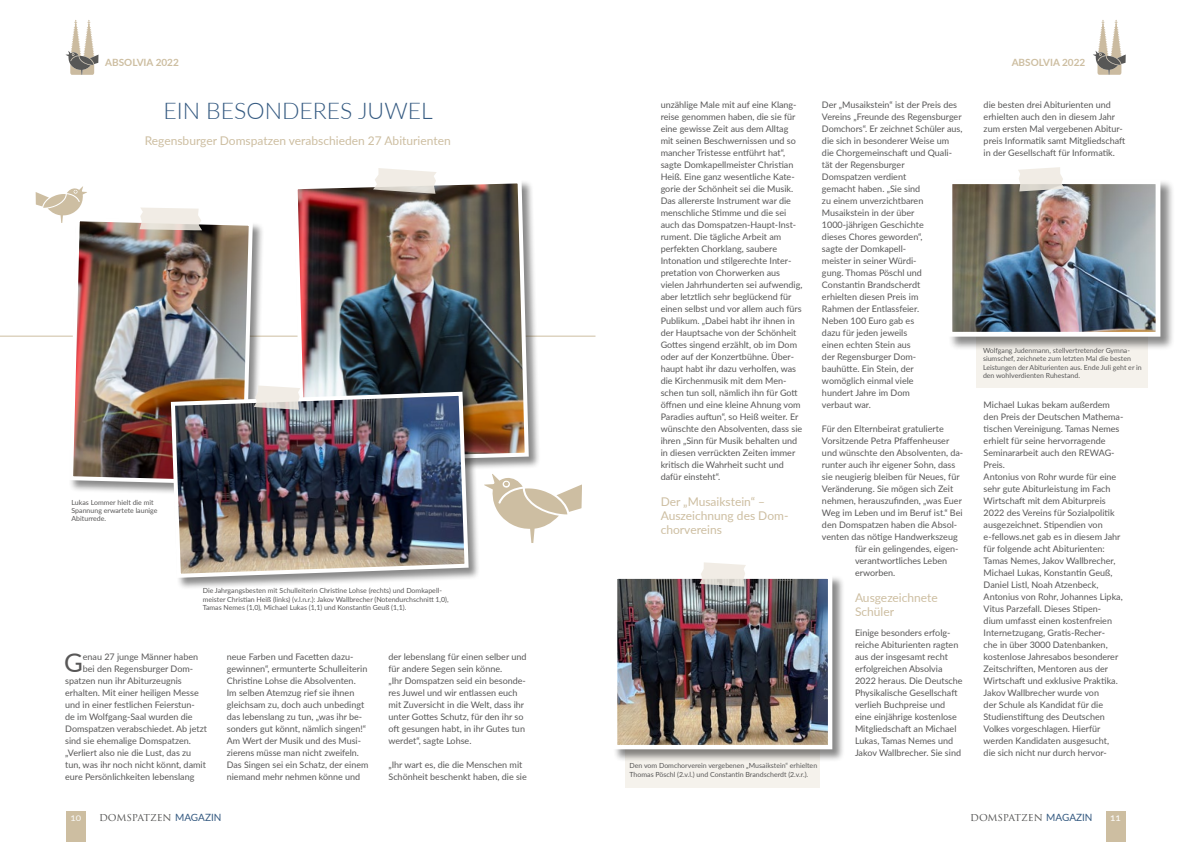
<style>
.page{position:relative;width:1191px;height:842px;background:#fff}
.page>*{position:absolute;margin:0;border:0;box-sizing:border-box;transform-origin:0 0}
.t1{font:25.7px "Lato";color:#585757}
.t2{font:300 23px "Lato";color:#355a81}
.t3{font:12px/14px "Lato";color:#cdbea1}
.t4{font:10.9px "Trajan Pro 3";letter-spacing:-.015em;color:#575756}
.t5{font:700 10px "Lato";color:#cdbea1}
.t6{font:10px "Lato";color:#f9f9f8}
.t7{font:10px "Lato";color:#fff}
.t8{font:9px/12px "Lato";color:#585757}
.t9{font:7px/8.4px "Lato";color:#585757}
.s1{font-family:"Lato";font-size:10px;color:#355a81}
</style>
<div class="page">
<div style="left:66px;top:811px;width:20px;height:31px;background:#cdbea1"></div>
<div style="left:1105px;top:811px;width:20px;height:31px;background:#cdbea1"></div>
<svg style="left:66px;top:20px;width:32px;height:55px"></svg>
<svg style="left:1093px;top:20px;width:32px;height:55px"></svg>
<hr style="left:0;top:336px;width:595px;height:1px;background:#cdbea1">
<div style="left:976px;top:311px;width:172px;height:77px;background:#f5f2ec"></div>
<div style="left:625px;top:721px;width:194px;height:66px;background:#f5f2ec"></div>
<div style="left:293px;top:179px;width:248px;height:296px;background:#000;opacity:.46"></div>
<img style="left:291px;top:179px;width:240px;height:286px">
<div style="left:69px;top:217px;width:196px;height:280px;background:#000;opacity:.46"></div>
<img style="left:67px;top:217px;width:188px;height:270px">
<div style="left:170px;top:392px;width:310px;height:198px;background:#000;opacity:.46"></div>
<img style="left:169px;top:390px;width:302px;height:190px">
<div style="left:613px;top:574px;width:232px;height:188px;background:#000;opacity:.46"></div>
<img style="left:618px;top:579px;width:209px;height:165px">
<div style="left:613px;top:574px;width:219px;height:175px;border:4px solid #fff"></div>
<div style="left:947px;top:179px;width:228px;height:172px;background:#000;opacity:.46"></div>
<img style="left:953px;top:185px;width:201px;height:146px">
<div style="left:947px;top:179px;width:213px;height:158px;border:5px solid #fff"></div>
<svg style="left:484px;top:474px;width:98px;height:69px"></svg>
<svg style="left:35px;top:186px;width:52px;height:37px"></svg>
<svg style="left:140px;top:208px;width:62px;height:22px"></svg>
<svg style="left:373px;top:168px;width:64px;height:26px;background:#ddd8d2"></svg>
<svg style="left:254px;top:385px;width:46px;height:25px"></svg>
<svg style="left:699px;top:562px;width:47px;height:25px"></svg>
<svg style="left:1018px;top:167px;width:46px;height:24px"></svg>
<p class="t5" style="left:105px;top:55px;width:75px">ABSOLVIA 2022</p>
<p class="t5" style="left:1011px;top:55px;width:75px">ABSOLVIA 2022</p>
<h2 class="t2" style="left:163px;top:95px;width:271px">EIN BESONDERES JUWEL</h2>
<h3 class="t3" style="left:145px;top:133px;width:307px">Regensburger Domspatzen verabschieden 27 Abiturienten</h3>
<p class="t9" style="left:72px;top:497px;width:87px">Lukas Lommer hielt die mit<br>Spannung erwartete launige<br>Abiturrede.</p>
<p class="t9" style="left:203px;top:586px;width:247px">Die Jahrgangsbesten mit Schulleiterin Christine Lohse (rechts) und Domkapell&shy;meister Christian Heiß (links) (v.l.n.r.): Jakov Wallbrecher (Notendurchschnitt 1,0),<br>Tamas Nemes (1,0), Michael Lukas (1,1) und Konstantin Geuß (1,1).</p>
<h1 class="t1" style="left:64px;top:644px;width:20px">G</h1>
<p class="t8" style="left:83px;top:650px;width:117px">enau 27 junge Männer haben</p>
<p class="t8" style="left:83px;top:662px;width:112px">bei den Regensburger Dom-</p>
<p class="t8" style="left:65px;top:674px;width:118px">spatzen nun ihr Abiturzeugnis</p>
<p class="t8" style="left:65px;top:686px;width:135px">erhalten. Mit einer heiligen Messe</p>
<p class="t8" style="left:65px;top:698px;width:131px">und in einer festlichen Feierstun-</p>
<p class="t8" style="left:65px;top:710px;width:129px">de im Wolfgang-Saal wurden die</p>
<p class="t8" style="left:65px;top:722px;width:143px">Domspatzen verabschiedet. Ab jetzt</p>
<p class="t8" style="left:65px;top:734px;width:127px">sind sie ehemalige Domspatzen.</p>
<p class="t8" style="left:65px;top:746px;width:128px">„Verliert also nie die Lust, das zu</p>
<p class="t8" style="left:65px;top:758px;width:142px">tun, was ihr noch nicht könnt, damit</p>
<p class="t8" style="left:65px;top:770px;width:131px">eure Persönlichkeiten lebenslang</p>
<p class="t8" style="left:227px;top:650px;width:143px">neue Farben und Facetten dazu&shy;gewinnen“, ermunterte Schulleiterin Christine Lohse die Absolventen.<br>Im selben Atemzug rief sie ihnen gleichsam zu, doch auch unbedingt das lebenslang zu tun, „was ihr be&shy;sonders gut könnt, nämlich singen!“ Am Wert der Musik und des Musi&shy;zierens müsse man nicht zweifeln.<br>Das Singen sei ein Schatz, der einem niemand mehr nehmen könne und</p>
<p class="t8" style="left:388px;top:650px;width:139px">der lebenslang für einen selber und für andere Segen sein könne.<br>„Ihr Domspatzen seid ein besonde&shy;res Juwel und wir entlassen euch mit Zuversicht in die Welt, dass ihr unter Gottes Schutz, für den ihr so oft gesungen habt, in ihr Gutes tun werdet“, sagte Lohse.</p>
<p class="t8" style="left:388px;top:758px;width:140px">„Ihr wart es, die die Menschen mit<br>Schönheit beschenkt haben, die sie</p>
<p class="t8" style="left:660px;top:98px;width:143px">unzählige Male mit auf eine Klang&shy;reise genommen haben, die sie für eine gewisse Zeit aus dem Alltag mit seinen Beschwernissen und so mancher Tristesse entführt hat“, sagte Domkapellmeister Christian Heiß. Eine ganz wesentliche Kate&shy;gorie der Schönheit sei die Musik.<br>Das allererste Instrument war die menschliche Stimme und die sei auch das Domspatzen-Haupt-Inst&shy;rument. Die tägliche Arbeit am perfekten Chorklang, saubere Intonation und stilgerechte Inter&shy;pretation von Chorwerken aus vielen Jahrhunderten sei aufwendig, aber letztlich sehr beglückend für einen selbst und vor allem auch fürs Publikum. „Dabei habt ihr ihnen in der Hauptsache von der Schönheit Gottes singend erzählt, ob im Dom oder auf der Konzertbühne. Über&shy;haupt habt ihr dazu verholfen, was die Kirchenmusik mit dem Men&shy;schen tun soll, nämlich ihn für Gott öffnen und eine kleine Ahnung vom Paradies auftun“, so Heiß weiter. Er wünschte den Absolventen, dass sie ihren „Sinn für Musik behalten und in diesen verrückten Zeiten immer kritisch die Wahrheit sucht und dafür einsteht“.</p>
<h3 class="t3" style="left:660px;top:494px;width:129px">Der „Musaikstein“ –<br>Auszeichnung des Dom&shy;chorvereins</h3>
<p class="t8" style="left:822px;top:98px;width:142px">Der „Musaikstein“ ist der Preis des<br>Vereins „Freunde des Regensburger<br>Domchors“. Er zeichnet Schüler aus, die sich in besonderer Weise um die Chorgemeinschaft und Quali&shy;tät der Regensburger<br>Domspatzen verdient<br>gemacht haben. „Sie sind<br>zu einem unverzichtbaren<br>Musaikstein in der über<br>1000-jährigen Geschichte<br>dieses Chores geworden“,<br>sagte der Domkapell-<br>meister in seiner Würdi-<br>gung. Thomas Pöschl und<br>Constantin Brandscherdt<br>erhielten diesen Preis im<br>Rahmen der Entlassfeier.<br>Neben 100 Euro gab es<br>dazu für jeden jeweils<br>einen echten Stein aus<br>der Regensburger Dom-<br>bauhütte. Ein Stein, der<br>womöglich einmal viele<br>hundert Jahre im Dom<br>verbaut war.</p>
<p class="t8" style="left:822px;top:422px;width:123px">Für den Elternbeirat gratulierte</p>
<p class="t8" style="left:822px;top:434px;width:129px">Vorsitzende Petra Pfaffenheuser</p>
<p class="t8" style="left:822px;top:446px;width:143px">und wünschte den Absolventen, da-</p>
<p class="t8" style="left:822px;top:458px;width:135px">runter auch ihr eigener Sohn, dass</p>
<p class="t8" style="left:822px;top:470px;width:139px">sie neugierig bleiben für Neues, für</p>
<p class="t8" style="left:822px;top:482px;width:133px">Veränderung. Sie mögen sich Zeit</p>
<p class="t8" style="left:822px;top:494px;width:141px">nehmen, herauszufinden, „was Euer</p>
<p class="t8" style="left:822px;top:506px;width:142px">Weg im Leben und im Beruf ist.“ Bei</p>
<p class="t8" style="left:822px;top:518px;width:137px">den Domspatzen haben die Absol-</p>
<p class="t8" style="left:822px;top:530px;width:137px">venten das nötige Handwerkszeug</p>
<p class="t8" style="left:855px;top:542px;width:105px">für ein gelingendes, eigen-</p>
<p class="t8" style="left:855px;top:554px;width:94px">verantwortliches Leben</p>
<p class="t8" style="left:855px;top:566px;width:42px">erworben.</p>
<h3 class="t3" style="left:855px;top:590px;width:84px">Ausgezeichnete<br>Schüler</h3>
<p class="t8" style="left:855px;top:626px;width:109px">Einige besonders erfolg&shy;reiche Abiturienten ragten aus der insgesamt recht erfolgreichen Absolvia<br>2022 heraus. Die Deutsche<br>Physikalische Gesellschaft verlieh Buchpreise und eine einjährige kostenlose<br>Mitgliedschaft an Michael<br>Lukas, Tamas Nemes und<br>Jakov Wallbrecher. Sie sind</p>
<p class="t9" style="left:629px;top:761px;width:189px">Den vom Domchorverein vergebenen „Musaikstein“ erhielten<br>Thomas Pöschl (2.v.l.) und Constantin Brandscherdt (2.v.r.).</p>
<p class="t8" style="left:983px;top:98px;width:143px">die besten drei Abiturienten und erhielten auch den in diesem Jahr zum ersten Mal vergebenen Abitur&shy;preis Informatik samt Mitgliedschaft in der Gesellschaft für Informatik.</p>
<p class="t9" style="left:983px;top:346px;width:160px">Wolfgang Judenmann, stellvertretender Gymna&shy;siumschef, zeichnete zum letzten Mal die besten Leistungen der Abiturienten aus. Ende Juli geht er in den wohlverdienten Ruhestand.</p>
<p class="t8" style="left:983px;top:398px;width:141px">Michael Lukas bekam außerdem den Preis der Deutschen Mathema&shy;tischen Vereinigung. Tamas Nemes erhielt für seine hervorragende<br>Seminararbeit auch den REWAG-<br>Preis.<br>Antonius von Rohr wurde für eine sehr gute Abiturleistung im Fach<br>Wirtschaft mit dem Abiturpreis<br>2022 des Vereins für Sozialpolitik ausgezeichnet. Stipendien von e-fellows.net gab es in diesem Jahr für folgende acht Abiturienten:<br>Tamas Nemes, Jakov Wallbrecher,<br>Michael Lukas, Konstantin Geuß,<br>Daniel Listl, Noah Atzenbeck,<br>Antonius von Rohr, Johannes Lipka,<br>Vitus Parzefall. Dieses Stipen-<br>dium umfasst einen kostenfreien<br>Internetzugang, Gratis-Recher-<br>che in über 3000 Datenbanken, kostenlose Jahresabos besonderer<br>Zeitschriften, Mentoren aus der<br>Wirtschaft und exklusive Praktika.<br>Jakov Wallbrecher wurde von<br>der Schule als Kandidat für die<br>Studienstiftung des Deutschen<br>Volkes vorgeschlagen. Hierfür werden Kandidaten ausgesucht,<br>die sich nicht nur durch hervor-</p>
<p class="t4" style="left:970px;top:809px;width:124px">DOMSPATZEN <span class="s1">MAGAZIN</span></p>
<p class="t6" style="left:71px;top:810px;width:12px">10</p>
<p class="t4" style="left:99px;top:809px;width:124px">DOMSPATZEN <span class="s1">MAGAZIN</span></p>
<p class="t7" style="left:1110px;top:810px;width:12px">11</p>
</div>
